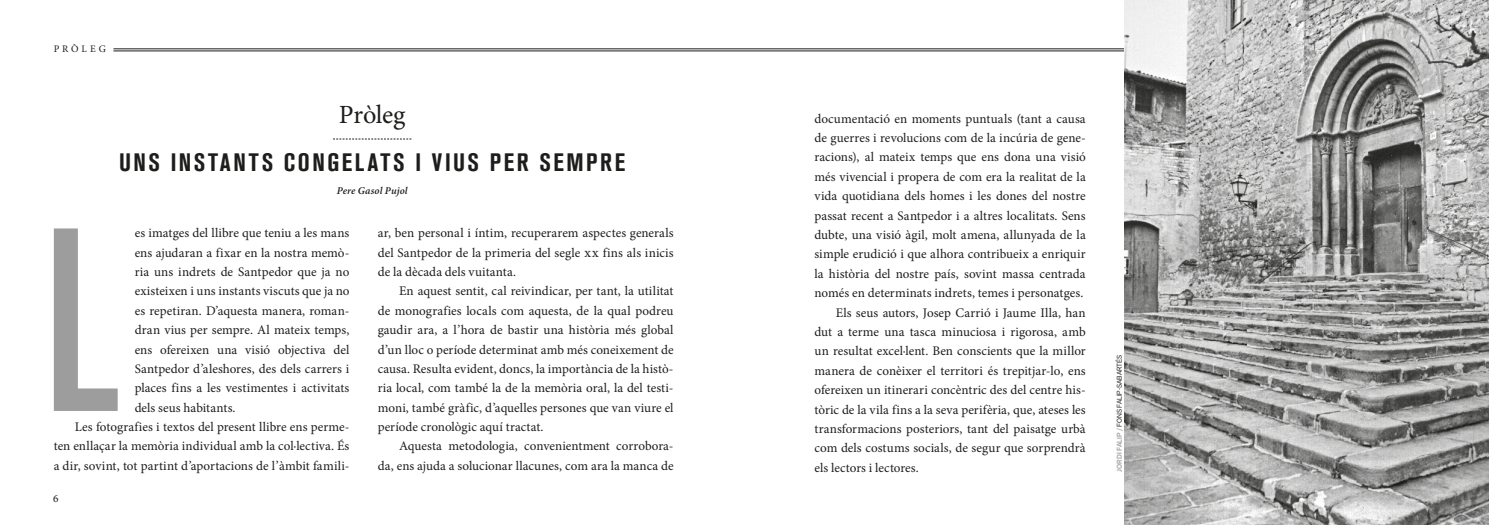
<style>
.page{position:relative;width:1489px;height:525px;background:#fff}
.page>*{position:absolute;margin:0;border:0;box-sizing:border-box;transform-origin:0 0}
.t1{font:500 condensed 258.12px "Akzidenz Grotesk BQ";color:#9d9d9d}
.t2{font:26.25px "Minion Pro";letter-spacing:-.015em;color:#1d1d1b}
.t3{font:700 condensed 25px "Akzidenz Grotesk BQ";letter-spacing:.1em;color:#1d1d1b}
.t4{font:13.12px/19.4px "Minion Pro";color:#1d1d1b;text-align:justify}
.t5{font:11.25px "Minion Pro";color:#1d1d1b}
.t6{font:italic 600 10.38px "Minion Pro";letter-spacing:.01em;color:#1d1d1b}
.t7{font:10px "Minion Pro";letter-spacing:.285em;color:#1d1d1b}
.t8{font:6.88px "Akzid Grtsk Next";color:#1d1d1b}
.s1{font-weight:500;color:#9d9d9d}
</style>
<div class="page">
<hr style="left:113px;top:49px;width:1304px;height:1px;background:#1d1d1b">
<hr style="left:113px;top:51px;width:1304px;height:1px;background:#1d1d1b">
<svg style="left:333px;top:139px;width:78px;height:1px"></svg>
<img style="left:1124px;top:0;width:364px;height:524px">
<p class="t7" style="left:54px;top:42px;width:54px">PRÒLEG</p>
<h2 class="t2" style="left:339px;top:97px;width:68px">Pròleg</h2>
<h3 class="t3" style="left:119px;top:148px;width:507px">UNS INSTANTS CONGELATS I VIUS PER SEMPRE</h3>
<p class="t6" style="left:337px;top:183px;width:72px">Pere Gasol Pujol</p>
<p class="t4" style="left:135px;top:223px;width:216px">es imatges del llibre que teniu a les mans</p>
<p class="t4" style="left:135px;top:242px;width:216px">ens ajudaran a fixar en la nostra memò-</p>
<p class="t4" style="left:135px;top:262px;width:216px">ria uns indrets de Santpedor que ja no</p>
<p class="t4" style="left:135px;top:281px;width:216px">existeixen i uns instants viscuts que ja no</p>
<p class="t4" style="left:135px;top:301px;width:216px">es repetiran. D’aquesta manera, roman-</p>
<p class="t4" style="left:135px;top:320px;width:216px">dran vius per sempre. Al mateix temps,</p>
<p class="t4" style="left:135px;top:339px;width:216px">ens ofereixen una visió objectiva del</p>
<p class="t4" style="left:135px;top:359px;width:216px">Santpedor d’aleshores, des dels carrers i</p>
<p class="t4" style="left:135px;top:378px;width:216px">places fins a les vestimentes i activitats</p>
<p class="t4" style="left:135px;top:397px;width:102px">dels seus habitants.</p>
<p class="t4" style="left:75px;top:417px;width:276px">Les fotografies i textos del present llibre ens perme-</p>
<p class="t4" style="left:54px;top:436px;width:297px">ten enllaçar la memòria individual amb la col·lectiva. És</p>
<p class="t4" style="left:54px;top:456px;width:297px">a dir, sovint, tot partint d’aportacions de l’àmbit famili-</p>
<h1 class="t1" style="left:43px;top:175px;width:77px">L</h1>
<p class="t5" style="left:53px;top:491px;width:7px">6</p>
<p class="t4" style="left:378px;top:223px;width:297px">ar, ben personal i íntim, recuperarem aspectes generals del Santpedor de la primeria del segle xx fins als inicis de la dècada dels vuitanta.</p>
<p class="t4" style="left:378px;top:281px;width:297px;text-indent:21px">En aquest sentit, cal reivindicar, per tant, la utilitat de monografies locals com aquesta, de la qual podreu gaudir ara, a l’hora de bastir una història més global d’un lloc o període determinat amb més coneixement de causa. Resulta evident, doncs, la importància de la histò&shy;ria local, com també la de la memòria oral, la del testi&shy;moni, també gràfic, d’aquelles persones que van viure el període cronològic aquí tractat.</p>
<p class="t4" style="left:378px;top:436px;width:297px;text-align:right">Aquesta metodologia, convenientment corrobora-<br>da, ens ajuda a solucionar llacunes, com ara la manca de</p>
<p class="t4" style="left:814px;top:109px;width:273px">documentació en moments puntuals (tant a causa</p>
<p class="t4" style="left:814px;top:128px;width:273px">de guerres i revolucions com de la incúria de gene-</p>
<p class="t4" style="left:814px;top:147px;width:273px">racions), al mateix temps que ens dona una visió</p>
<p class="t4" style="left:814px;top:167px;width:273px">més vivencial i propera de com era la realitat de la</p>
<p class="t4" style="left:814px;top:186px;width:273px">vida quotidiana dels homes i les dones del nostre</p>
<p class="t4" style="left:814px;top:206px;width:273px">passat recent a Santpedor i a altres localitats. Sens</p>
<p class="t4" style="left:814px;top:225px;width:273px">dubte, una visió àgil, molt amena, allunyada de la</p>
<p class="t4" style="left:814px;top:244px;width:273px">simple erudició i que alhora contribueix a enriquir</p>
<p class="t4" style="left:814px;top:264px;width:273px">la història del nostre país, sovint massa centrada</p>
<p class="t4" style="left:814px;top:283px;width:270px">només en determinats indrets, temes i personatges.</p>
<p class="t4" style="left:835px;top:302px;width:251px">Els seus autors, Josep Carrió i Jaume Illa, han</p>
<p class="t4" style="left:814px;top:322px;width:273px">dut a terme una tasca minuciosa i rigorosa, amb</p>
<p class="t4" style="left:814px;top:341px;width:273px">un resultat excel·lent. Ben conscients que la millor</p>
<p class="t4" style="left:814px;top:360px;width:273px">manera de conèixer el territori és trepitjar-lo, ens</p>
<p class="t4" style="left:814px;top:380px;width:273px">ofereixen un itinerari concèntric des del centre his-</p>
<p class="t4" style="left:814px;top:399px;width:273px">tòric de la vila fins a la seva perifèria, que, ateses les</p>
<p class="t4" style="left:814px;top:419px;width:273px">transformacions posteriors, tant del paisatge urbà</p>
<p class="t4" style="left:814px;top:438px;width:273px">com dels costums socials, de segur que sorprendrà</p>
<p class="t4" style="left:814px;top:457px;width:106px">els lectors i lectores.</p>
<p class="t8" style="left:1114px;top:471px;width:118px;rotate:-90deg"><span class="s1">JORDI FALIP /</span> FONS FALIP-SABARTÉS</p>
</div>
